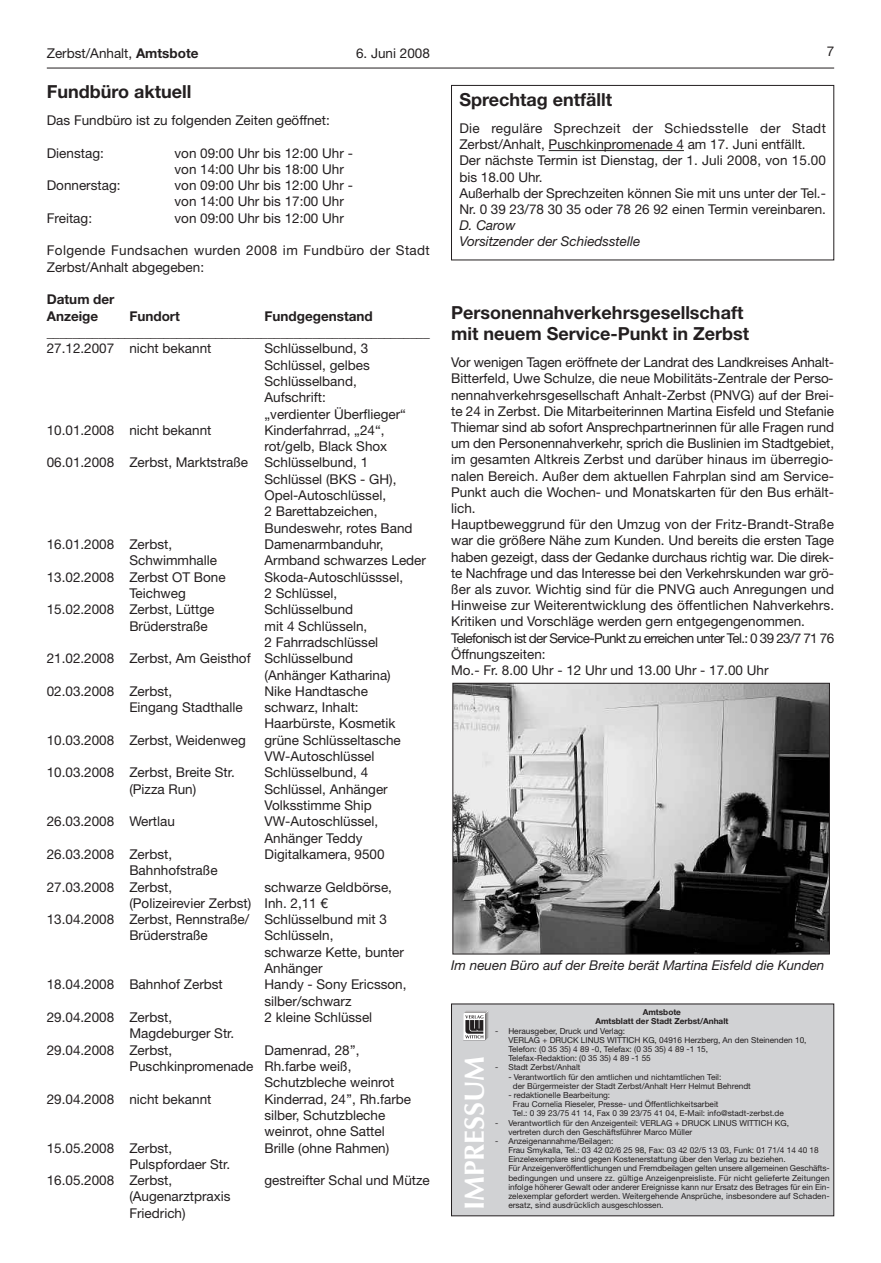
<style>
.page{position:relative;width:881px;height:1263px;background:#fff}
.page>*{position:absolute;margin:0;border:0;box-sizing:border-box;transform-origin:0 0}
.t1{font:700 27.75px "Optima";letter-spacing:-.005em;color:#fff}
.t2{font:700 18px/21.6px "Helvetica Neue LT";color:#231f20}
.t3{font:13.5px/16.2px "Helvetica Neue LT";color:#231f20}
.t4{font:italic 13.5px/16.2px "Helvetica Neue LT";color:#231f20}
.t5{font:13.5px/16.4px "Helvetica Neue LT";letter-spacing:.025em;color:#231f20}
.t6{font:700 13.5px/16.4px "Helvetica Neue LT";color:#231f20}
.t7{font:8.25px/9.1px "Helvetica Neue LT";color:#231f20}
.t8{font:700 8.25px/9.1px "Helvetica Neue LT";color:#231f20;text-align:center}
.s1{font-weight:700}
</style>
<div class="page">
<img style="left:454px;top:685px;width:373px;height:267px">
<div style="left:452px;top:683px;width:377px;height:271px;border:1px solid #231f20"></div>
<hr style="left:47px;top:68px;width:786px;height:1px;background:#231f20">
<div style="left:451px;top:85px;width:382px;height:175px;border:1px solid #231f20"></div>
<hr style="left:548px;top:150px;width:135px;height:1px;background:#231f20">
<div style="left:451px;top:1004px;width:382px;height:212px;background:#d1d2d4"></div>
<svg style="left:463px;top:1011px;width:25px;height:29px"></svg>
<p class="t3" style="left:47px;top:46px;width:153px">Zerbst/Anhalt, <span class="s1">Amtsbote</span></p>
<p class="t3" style="left:356px;top:46px;width:75px">6. Juni 2008</p>
<p class="t3" style="left:826px;top:45px;width:9px">7</p>
<h2 class="t2" style="left:47px;top:82px;width:146px">Fundbüro aktuell</h2>
<p class="t3" style="left:47px;top:113px;width:284px">Das Fundbüro ist zu folgenden Zeiten geöffnet:</p>
<p class="t3" style="left:47px;top:146px;width:58px">Dienstag:</p>
<p class="t3" style="left:174px;top:146px;width:180px">von 09:00 Uhr bis 12:00 Uhr - von 14:00 Uhr bis 18:00 Uhr</p>
<p class="t3" style="left:47px;top:179px;width:75px">Donnerstag:</p>
<p class="t3" style="left:174px;top:178px;width:180px">von 09:00 Uhr bis 12:00 Uhr - von 14:00 Uhr bis 17:00 Uhr</p>
<p class="t3" style="left:47px;top:211px;width:47px">Freitag:</p>
<p class="t3" style="left:174px;top:211px;width:171px">von 09:00 Uhr bis 12:00 Uhr</p>
<p class="t5" style="left:47px;top:244px;width:384px">Folgende Fundsachen wurden 2008 im Fundbüro der Stadt<br>Zerbst/Anhalt abgegeben:</p>
<p class="t6" style="left:47px;top:293px;width:69px">Datum der<br>Anzeige</p>
<h2 class="t2" style="left:459px;top:91px;width:154px">Sprechtag entfällt</h2>
<p class="t3" style="left:459px;top:121px;width:368px">Die reguläre Sprechzeit der Schiedsstelle der Stadt Zerbst/Anhalt, Puschkinpromenade 4 am 17. Juni entfällt.<br>Der nächste Termin ist Dienstag, der 1. Juli 2008, von 15.00 bis 18.00 Uhr.<br>Außerhalb der Sprechzeiten können Sie mit uns unter der Tel.- Nr. 0 39 23/78 30 35 oder 78 26 92 einen Termin vereinbaren.</p>
<p class="t4" style="left:459px;top:219px;width:182px">D. Carow<br>Vorsitzender der Schiedsstelle</p>
<h2 class="t2" style="left:451px;top:303px;width:299px">Personennahverkehrsgesellschaft mit neuem Service-Punkt in Zerbst</h2>
<p class="t3" style="left:451px;top:356px;width:384px">Vor wenigen Tagen eröffnete der Landrat des Landkreises Anhalt-Bitterfeld, Uwe Schulze, die neue Mobilitäts-Zentrale der Perso&shy;nennahverkehrsgesellschaft Anhalt-Zerbst (PNVG) auf der Brei&shy;te 24 in Zerbst. Die Mitarbeiterinnen Martina Eisfeld und Stefanie Thiemar sind ab sofort Ansprechpartnerinnen für alle Fragen rund um den Personennahverkehr, sprich die Buslinien im Stadtgebiet, im gesamten Altkreis Zerbst und darüber hinaus im überregio&shy;nalen Bereich. Außer dem aktuellen Fahrplan sind am Service-Punkt auch die Wochen- und Monatskarten für den Bus erhält&shy;lich.<br>Hauptbeweggrund für den Umzug von der Fritz-Brandt-Straße war die größere Nähe zum Kunden. Und bereits die ersten Tage haben gezeigt, dass der Gedanke durchaus richtig war. Die direk&shy;te Nachfrage und das Interesse bei den Verkehrskunden war grö&shy;ßer als zuvor. Wichtig sind für die PNVG auch Anregungen und Hinweise zur Weiterentwicklung des öffentlichen Nahverkehrs.<br>Kritiken und Vorschläge werden gern entgegengenommen.<br>Telefonisch ist der Service-Punkt zu erreichen unter Tel.: 0 39 23/7 71 76<br>Öffnungszeiten:<br>Mo.- Fr. 8.00 Uhr - 12 Uhr und 13.00 Uhr - 17.00 Uhr</p>
<p class="t6" style="left:129px;top:309px;width:52px">Fundort</p>
<p class="t6" style="left:264px;top:309px;width:110px">Fundgegenstand</p>
<p class="t3" style="left:47px;top:325px;width:384px">___________________________________________________________<br>27.12.2007 nicht bekannt</p>
<p class="t3" style="left:264px;top:342px;width:143px">Schlüsselbund, 3<br>Schlüssel, gelbes<br>Schlüsselband,<br>Aufschrift:<br>„verdienter Überflieger“</p>
<p class="t3" style="left:47px;top:423px;width:166px">10.01.2008 nicht bekannt</p>
<p class="t3" style="left:264px;top:423px;width:121px">Kinderfahrrad, „24“,</p>
<p class="t3" style="left:264px;top:440px;width:124px">rot/gelb, Black Shox</p>
<p class="t3" style="left:47px;top:456px;width:323px">06.01.2008 Zerbst, Marktstraße Schlüsselbund, 1</p>
<p class="t3" style="left:264px;top:472px;width:133px">Schlüssel (BKS - GH),</p>
<p class="t3" style="left:264px;top:488px;width:123px">Opel-Autoschlüssel,</p>
<p class="t3" style="left:264px;top:505px;width:114px">2 Barettabzeichen,</p>
<p class="t3" style="left:264px;top:521px;width:149px">Bundeswehr, rotes Band</p>
<p class="t3" style="left:47px;top:537px;width:127px">16.01.2008 Zerbst,</p>
<p class="t3" style="left:264px;top:537px;width:120px">Damenarmbanduhr,</p>
<p class="t3" style="left:129px;top:554px;width:89px">Schwimmhalle</p>
<p class="t3" style="left:264px;top:554px;width:163px">Armband schwarzes Leder</p>
<p class="t3" style="left:47px;top:570px;width:180px">13.02.2008 Zerbst OT Bone</p>
<p class="t3" style="left:264px;top:570px;width:140px">Skoda-Autoschlüsssel,</p>
<p class="t3" style="left:129px;top:586px;width:58px">Teichweg</p>
<p class="t3" style="left:264px;top:586px;width:74px">2 Schlüssel,</p>
<p class="t3" style="left:47px;top:603px;width:169px">15.02.2008 Zerbst, Lüttge</p>
<p class="t3" style="left:264px;top:603px;width:90px">Schlüsselbund</p>
<p class="t3" style="left:129px;top:619px;width:80px">Brüderstraße</p>
<p class="t3" style="left:264px;top:619px;width:104px">mit 4 Schlüsseln,</p>
<p class="t3" style="left:264px;top:635px;width:115px">2 Fahrradschlüssel</p>
<p class="t3" style="left:47px;top:652px;width:308px">21.02.2008 Zerbst, Am Geisthof Schlüsselbund</p>
<p class="t3" style="left:264px;top:668px;width:128px">(Anhänger Katharina)</p>
<p class="t3" style="left:47px;top:684px;width:127px">02.03.2008 Zerbst,</p>
<p class="t3" style="left:264px;top:684px;width:105px">Nike Handtasche</p>
<p class="t3" style="left:129px;top:700px;width:115px">Eingang Stadthalle</p>
<p class="t3" style="left:264px;top:700px;width:132px">schwarz, Inhalt:<br>Haarbürste, Kosmetik</p>
<p class="t3" style="left:47px;top:733px;width:200px">10.03.2008 Zerbst, Weidenweg</p>
<p class="t3" style="left:264px;top:733px;width:138px">grüne Schlüsseltasche<br>VW-Autoschlüssel</p>
<p class="t3" style="left:47px;top:766px;width:189px">10.03.2008 Zerbst, Breite Str.</p>
<p class="t3" style="left:264px;top:766px;width:105px">Schlüsselbund, 4</p>
<p class="t3" style="left:129px;top:782px;width:68px">(Pizza Run)</p>
<p class="t3" style="left:264px;top:782px;width:125px">Schlüssel, Anhänger<br>Volksstimme Ship</p>
<p class="t3" style="left:47px;top:815px;width:129px">26.03.2008 Wertlau</p>
<p class="t3" style="left:264px;top:815px;width:115px">VW-Autoschlüssel,<br>Anhänger Teddy</p>
<p class="t3" style="left:47px;top:847px;width:127px">26.03.2008 Zerbst,</p>
<p class="t3" style="left:264px;top:847px;width:121px">Digitalkamera, 9500</p>
<p class="t3" style="left:47px;top:863px;width:172px;text-indent:82px">Bahnhofstraße<br>27.03.2008 Zerbst,</p>
<p class="t3" style="left:264px;top:880px;width:129px">schwarze Geldbörse,</p>
<p class="t3" style="left:129px;top:896px;width:200px">(Polizeirevier Zerbst) Inh. 2,11 €</p>
<p class="t3" style="left:47px;top:912px;width:341px">13.04.2008 Zerbst, Rennstraße/ Schlüsselbund mit 3</p>
<p class="t3" style="left:129px;top:929px;width:80px">Brüderstraße</p>
<p class="t3" style="left:264px;top:929px;width:141px">Schlüsseln,<br>schwarze Kette, bunter<br>Anhänger</p>
<p class="t3" style="left:47px;top:978px;width:177px">18.04.2008 Bahnhof Zerbst</p>
<p class="t3" style="left:264px;top:978px;width:143px">Handy - Sony Ericsson, silber/schwarz</p>
<p class="t3" style="left:47px;top:1010px;width:127px">29.04.2008 Zerbst,</p>
<p class="t3" style="left:264px;top:1010px;width:109px">2 kleine Schlüssel</p>
<p class="t3" style="left:47px;top:1027px;width:189px;text-indent:82px">Magdeburger Str.<br>29.04.2008 Zerbst,</p>
<p class="t4" style="left:451px;top:959px;width:374px">Im neuen Büro auf der Breite berät Martina Eisfeld die Kunden</p>
<p class="t8" style="left:595px;top:1008px;width:134px">Amtsbote<br>Amtsblatt der Stadt Zerbst/Anhalt</p>
<p class="t7" style="left:508px;top:1027px;width:299px;text-indent:-13px">- Herausgeber, Druck und Verlag:<br>VERLAG + DRUCK LINUS WITTICH KG, 04916 Herzberg, An den Steinenden 10, Telefon: (0 35 35) 4 89 -0, Telefax: (0 35 35) 4 89 -1 15,<br>Telefax-Redaktion: (0 35 35) 4 89 -1 55</p>
<p class="t7" style="left:495px;top:1064px;width:87px">- Stadt Zerbst/Anhalt</p>
<p class="t7" style="left:512px;top:1073px;width:239px;text-indent:-5px">- Verantwortlich für den amtlichen und nichtamtlichen Teil:<br>der Bürgermeister der Stadt Zerbst/Anhalt Herr Helmut Behrendt</p>
<p class="t7" style="left:512px;top:1091px;width:272px;text-indent:-5px">- redaktionelle Bearbeitung:<br>Frau Cornelia Rieseler, Presse- und Öffentlichkeitsarbeit<br>Tel.: 0 39 23/75 41 14, Fax 0 39 23/75 41 04, E-Mail: info@stadt-zerbst.de</p>
<p class="t7" style="left:508px;top:1119px;width:282px;text-indent:-13px">- Verantwortlich für den Anzeigenteil: VERLAG + DRUCK LINUS WITTICH KG, vertreten durch den Geschäftsführer Marco Müller</p>
<p class="t7" style="left:508px;top:1137px;width:323px;text-indent:-13px">- Anzeigenannahme/Beilagen:<br>Frau Smykalla, Tel.: 03 42 02/6 25 98, Fax: 03 42 02/5 13 03, Funk: 01 71/4 14 40 18<br>Einzelexemplare sind gegen Kostenerstattung über den Verlag zu beziehen.<br>Für Anzeigenveröffentlichungen und Fremdbeilagen gelten unsere allgemeinen Geschäfts&shy;bedingungen und unsere zz. gültige Anzeigenpreisliste. Für nicht gelieferte Zeitungen infolge höherer Gewalt oder anderer Ereignisse kann nur Ersatz des Betrages für ein Ein&shy;zelexemplar gefordert werden. Weitergehende Ansprüche, insbesondere auf Schaden-</p>
<p class="t3" style="left:264px;top:1043px;width:97px">Damenrad, 28’’,</p>
<p class="t3" style="left:129px;top:1059px;width:223px">Puschkinpromenade Rh.farbe weiß,</p>
<p class="t3" style="left:264px;top:1076px;width:131px">Schutzbleche weinrot</p>
<p class="t3" style="left:47px;top:1092px;width:166px">29.04.2008 nicht bekannt</p>
<p class="t3" style="left:264px;top:1092px;width:148px">Kinderrad, 24’’, Rh.farbe silber, Schutzbleche weinrot, ohne Sattel</p>
<p class="t3" style="left:47px;top:1141px;width:127px">15.05.2008 Zerbst,</p>
<p class="t3" style="left:264px;top:1141px;width:126px">Brille (ohne Rahmen)</p>
<p class="t3" style="left:47px;top:1157px;width:185px;text-indent:82px">Pulspfordaer Str.<br>16.05.2008 Zerbst,</p>
<h1 class="t1" style="left:463px;top:1210px;width:155px;rotate:-90deg">IMPRESSUM</h1>
<p class="t3" style="left:264px;top:1173px;width:167px">gestreifter Schal und Mütze</p>
<p class="t3" style="left:129px;top:1190px;width:103px">(Augenarztpraxis<br>Friedrich)</p>
<p class="t7" style="left:508px;top:1201px;width:157px">ersatz, sind ausdrücklich ausgeschlossen.</p>
</div>
